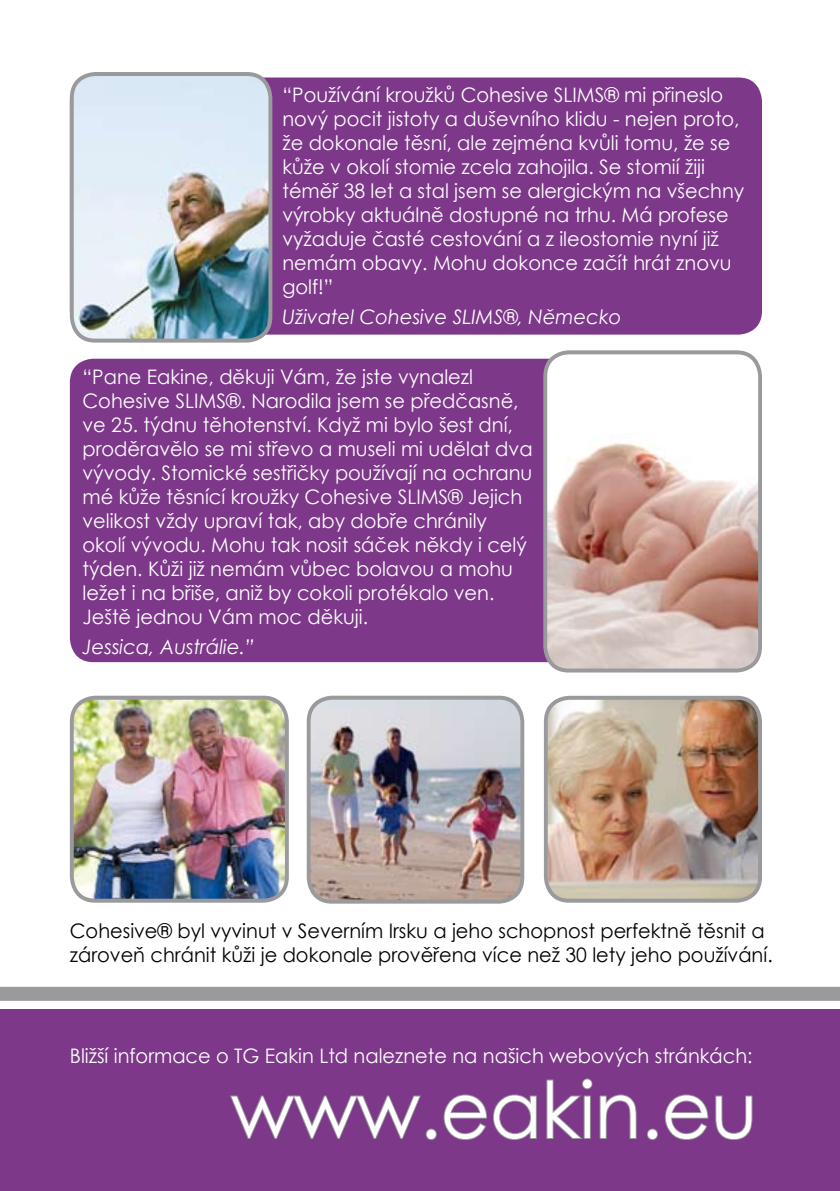
<style>
.page{position:relative;width:840px;height:1191px;background:#fff}
.page>*{position:absolute;margin:0;border:0;box-sizing:border-box;transform-origin:0 0}
.t1{font:78px "Century Gothic";color:#fff}
.t2{font:20px/24px "Century Gothic";color:#fff}
.t3{font:20px/24px "Century Gothic";color:#000}
.t4{font:italic 20px "Century Gothic";color:#fff}
</style>
<div class="page">
<div style="left:70px;top:77px;width:691px;height:257px;background:#7d388a;border-radius:24px"></div>
<img style="left:74px;top:74px;width:196px;height:266px">
<div style="left:70px;top:72px;width:202px;height:270px;border:4px solid #9a9a9c;border-radius:24px"></div>
<div style="left:70px;top:359px;width:683px;height:303px;background:#7d388a;border-radius:24px"></div>
<div style="left:545px;top:352px;width:214px;height:318px;background:#fff;border-radius:24px"></div>
<img style="left:545px;top:365px;width:214px;height:304px">
<div style="left:543px;top:350px;width:218px;height:322px;border:4px solid #9a9a9c;border-radius:24px"></div>
<img style="left:74px;top:700px;width:213px;height:200px">
<div style="left:70px;top:695px;width:219px;height:207px;border:4px solid #9a9a9c;border-radius:24px"></div>
<img style="left:548px;top:698px;width:211px;height:202px">
<div style="left:543px;top:696px;width:218px;height:206px;border:4px solid #9a9a9c;border-radius:24px"></div>
<img style="left:311px;top:700px;width:211px;height:201px">
<div style="left:306px;top:695px;width:218px;height:208px;border:4px solid #9a9a9c;border-radius:24px"></div>
<div style="left:0;top:1009px;width:839px;height:182px;background:#7d388a"></div>
<svg style="left:230px;top:1094px;width:307px;height:46px"></svg>
<svg style="left:546px;top:1078px;width:91px;height:61px"></svg>
<svg style="left:647px;top:1094px;width:61px;height:46px"></svg>
<svg style="left:715px;top:1095px;width:38px;height:45px"></svg>
<div style="left:0;top:987px;width:839px;height:13px;background:#9a9a9c"></div>
<p class="t2" style="left:282px;top:82px;width:463px">“Používání kroužků Cohesive SLIMS® mi přineslo nový pocit jistoty a duševního klidu - nejen proto, že dokonale těsní, ale zejména kvůli tomu, že se kůže v okolí stomie zcela zahojila. Se stomií žiji téměř 38 let a stal jsem se alergickým na všechny výrobky aktuálně dostupné na trhu. Má profese vyžaduje časté cestování a z ileostomie nyní již nemám obavy. Mohu dokonce začít hrát znovu golf!”</p>
<p class="t4" style="left:282px;top:303px;width:340px">Uživatel Cohesive SLIMS®, Německo</p>
<p class="t2" style="left:82px;top:364px;width:451px">“Pane Eakine, děkuji Vám, že jste vynalezl Cohesive SLIMS®. Narodila jsem se předčasně, ve 25. týdnu těhotenství. Když mi bylo šest dní, proděravělo se mi střevo a museli mi udělat dva vývody. Stomické sestřičky používají na ochranu mé kůže těsnící kroužky Cohesive SLIMS® Jejich velikost vždy upraví tak, aby dobře chránily okolí vývodu. Mohu tak nosit sáček někdy i celý týden. Kůži již nemám vůbec bolavou a mohu ležet i na břiše, aniž by cokoli protékalo ven.<br>Ještě jednou Vám moc děkuji.</p>
<p class="t4" style="left:82px;top:632px;width:173px">Jessica, Austrálie.”</p>
<p class="t3" style="left:70px;top:918px;width:704px">Cohesive® byl vyvinut v Severním Irsku a jeho schopnost perfektně těsnit a zároveň chránit kůži je dokonale prověřena více než 30 lety jeho používání.</p>
<p class="t2" style="left:70px;top:1043px;width:684px">Bližší informace o TG Eakin Ltd naleznete na našich webových stránkách:</p>
<h1 class="t1" style="left:231px;top:1055px;width:527px">www.eakin.eu</h1>
</div>
